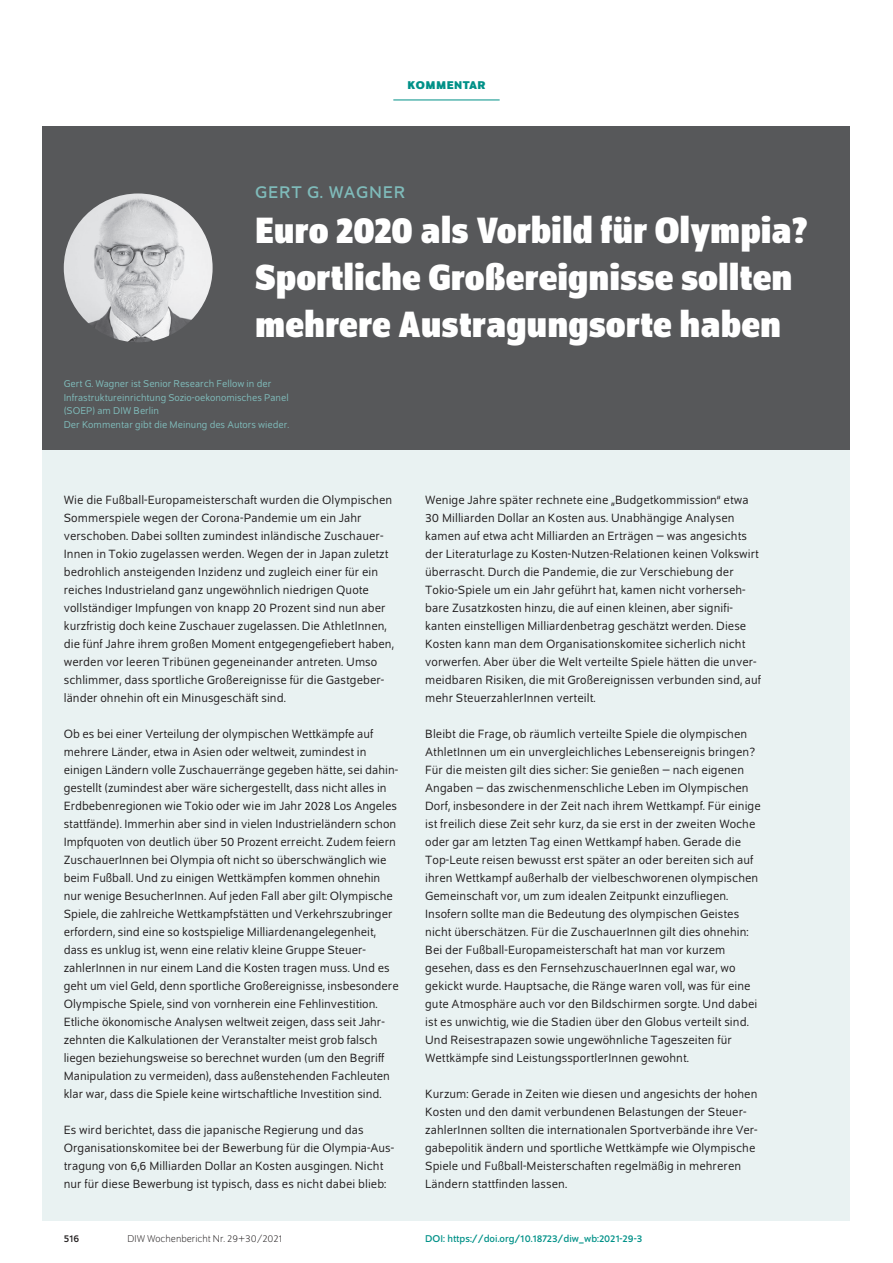
<style>
.page{position:relative;width:893px;height:1263px;background:#fff}
.page>*{position:absolute;margin:0;border:0;box-sizing:border-box;transform-origin:0 0}
.t1{font:700 semi-condensed 39px/46.8px "Schumpeter";color:#fff}
.t2{font:18px "Schumpeter";letter-spacing:.05em;color:#7fbbba}
.t3{font:12.75px/18px "Schumpeter Blond";letter-spacing:.005em;color:#231f20}
.t4{font:700 12px "Schumpeter";letter-spacing:.04em;color:#009188}
.t5{font:10.5px/13.5px "Schumpeter Blond";color:#7fbbba}
.t6{font:10.5px "Schumpeter";color:#009188}
.t7{font:300 10.5px "Schumpeter";color:#231f20}
.t8{font:10.5px "Schumpeter";color:#231f20}
</style>
<div class="page">
<div style="left:43px;top:126px;width:807px;height:324px;background:#57585a"></div>
<hr style="left:393px;top:100px;width:107px;height:1px;background:#009188">
<img style="left:64px;top:193px;width:149px;height:149px;border-radius:74px">
<div style="left:43px;top:450px;width:807px;height:770px;background:#e9f2f2"></div>
<p class="t4" style="left:407px;top:79px;width:80px">KOMMENTAR</p>
<h2 class="t2" style="left:255px;top:183px;width:152px">GERT G. WAGNER</h2>
<h1 class="t1" style="left:255px;top:207px;width:554px">Euro 2020 als Vorbild für Olympia?<br>Sportliche Großereignisse sollten mehrere Austragungsorte haben</h1>
<p class="t5" style="left:64px;top:377px;width:227px">Gert G. Wagner ist Senior Research Fellow in der Infrastruktureinrichtung Sozio-oekonomisches Panel (SOEP) am DIW Berlin<br>Der Kommentar gibt die Meinung des Autors wieder.</p>
<p class="t3" style="left:64px;top:491px;width:332px">Wie die Fußball-Europameisterschaft wurden die Olympischen Sommerspiele wegen der Corona-Pandemie um ein Jahr verschoben. Dabei sollten zumindest inländische Zuschauer-Innen in Tokio zugelassen werden. Wegen der in Japan zuletzt bedrohlich ansteigenden Inzidenz und zugleich einer für ein reiches Industrieland ganz ungewöhnlich niedrigen Quote vollständiger Impfungen von knapp 20 Prozent sind nun aber kurzfristig doch keine Zuschauer zugelassen. Die AthletInnen, die fünf Jahre ihrem großen Moment entgegengefiebert haben, werden vor leeren Tribünen gegeneinander antreten. Umso schlimmer, dass sportliche Großereignisse für die Gastgeber&shy;länder ohnehin oft ein Minusgeschäft sind.</p>
<p class="t3" style="left:64px;top:725px;width:336px">Ob es bei einer Verteilung der olympischen Wettkämpfe auf mehrere Länder, etwa in Asien oder weltweit, zumindest in einigen Ländern volle Zuschauerränge gegeben hätte, sei dahin&shy;gestellt (zumindest aber wäre sichergestellt, dass nicht alles in Erdbebenregionen wie Tokio oder wie im Jahr 2028 Los Angeles stattfände). Immerhin aber sind in vielen Industrieländern schon Impfquoten von deutlich über 50 Prozent erreicht. Zudem feiern ZuschauerInnen bei Olympia oft nicht so überschwänglich wie beim Fußball. Und zu einigen Wettkämpfen kommen ohnehin nur wenige BesucherInnen. Auf jeden Fall aber gilt: Olympische Spiele, die zahlreiche Wettkampfstätten und Verkehrszubringer erfordern, sind eine so kostspielige Milliardenangelegenheit, dass es unklug ist, wenn eine relativ kleine Gruppe Steuer&shy;zahlerInnen in nur einem Land die Kosten tragen muss. Und es geht um viel Geld, denn sportliche Großereignisse, insbesondere Olympische Spiele, sind von vornherein eine Fehlinvestition.<br>Etliche ökonomische Analysen weltweit zeigen, dass seit Jahr&shy;zehnten die Kalkulationen der Veranstalter meist grob falsch liegen beziehungsweise so berechnet wurden (um den Begriff Manipulation zu vermeiden), dass außenstehenden Fachleuten klar war, dass die Spiele keine wirtschaftliche Investition sind.</p>
<p class="t3" style="left:64px;top:1121px;width:332px">Es wird berichtet, dass die japanische Regierung und das Organisationskomitee bei der Bewerbung für die Olympia-Aus&shy;tragung von 6,6 Milliarden Dollar an Kosten ausgingen. Nicht nur für diese Bewerbung ist typisch, dass es nicht dabei blieb:</p>
<p class="t3" style="left:425px;top:491px;width:337px">Wenige Jahre später rechnete eine „Budgetkommission“ etwa 30 Milliarden Dollar an Kosten aus. Unabhängige Analysen kamen auf etwa acht Milliarden an Erträgen – was angesichts der Literaturlage zu Kosten-Nutzen-Relationen keinen Volkswirt überrascht. Durch die Pandemie, die zur Verschiebung der Tokio-Spiele um ein Jahr geführt hat, kamen nicht vorherseh&shy;bare Zusatzkosten hinzu, die auf einen kleinen, aber signifi&shy;kanten einstelligen Milliardenbetrag geschätzt werden. Diese Kosten kann man dem Organisationskomitee sicherlich nicht vorwerfen. Aber über die Welt verteilte Spiele hätten die unver&shy;meidbaren Risiken, die mit Großereignissen verbunden sind, auf mehr SteuerzahlerInnen verteilt.</p>
<p class="t3" style="left:425px;top:725px;width:337px">Bleibt die Frage, ob räumlich verteilte Spiele die olympischen AthletInnen um ein unvergleichliches Lebensereignis bringen?<br>Für die meisten gilt dies sicher: Sie genießen – nach eigenen Angaben – das zwischenmenschliche Leben im Olympischen Dorf, insbesondere in der Zeit nach ihrem Wettkampf. Für einige ist freilich diese Zeit sehr kurz, da sie erst in der zweiten Woche oder gar am letzten Tag einen Wettkampf haben. Gerade die Top-Leute reisen bewusst erst später an oder bereiten sich auf ihren Wettkampf außerhalb der vielbeschworenen olympischen Gemeinschaft vor, um zum idealen Zeitpunkt einzufliegen.<br>Insofern sollte man die Bedeutung des olympischen Geistes nicht überschätzen. Für die ZuschauerInnen gilt dies ohnehin:<br>Bei der Fußball-Europameisterschaft hat man vor kurzem gesehen, dass es den FernsehzuschauerInnen egal war, wo gekickt wurde. Hauptsache, die Ränge waren voll, was für eine gute Atmosphäre auch vor den Bildschirmen sorgte. Und dabei ist es unwichtig, wie die Stadien über den Globus verteilt sind.<br>Und Reisestrapazen sowie ungewöhnliche Tageszeiten für Wettkämpfe sind LeistungssportlerInnen gewohnt.</p>
<p class="t3" style="left:425px;top:1085px;width:334px">Kurzum: Gerade in Zeiten wie diesen und angesichts der hohen Kosten und den damit verbundenen Belastungen der Steuer&shy;zahlerInnen sollten die internationalen Sportverbände ihre Ver&shy;gabepolitik ändern und sportliche Wettkämpfe wie Olympische Spiele und Fußball-Meisterschaften regelmäßig in mehreren Ländern stattfinden lassen.</p>
<p class="t8" style="left:64px;top:1233px;width:17px">516</p>
<p class="t7" style="left:128px;top:1234px;width:156px">DIW Wochenbericht Nr. 29+30/2021</p>
<p class="t6" style="left:425px;top:1233px;width:219px">DOI: https://doi.org/10.18723/diw_wb:2021-29-3</p>
</div>
